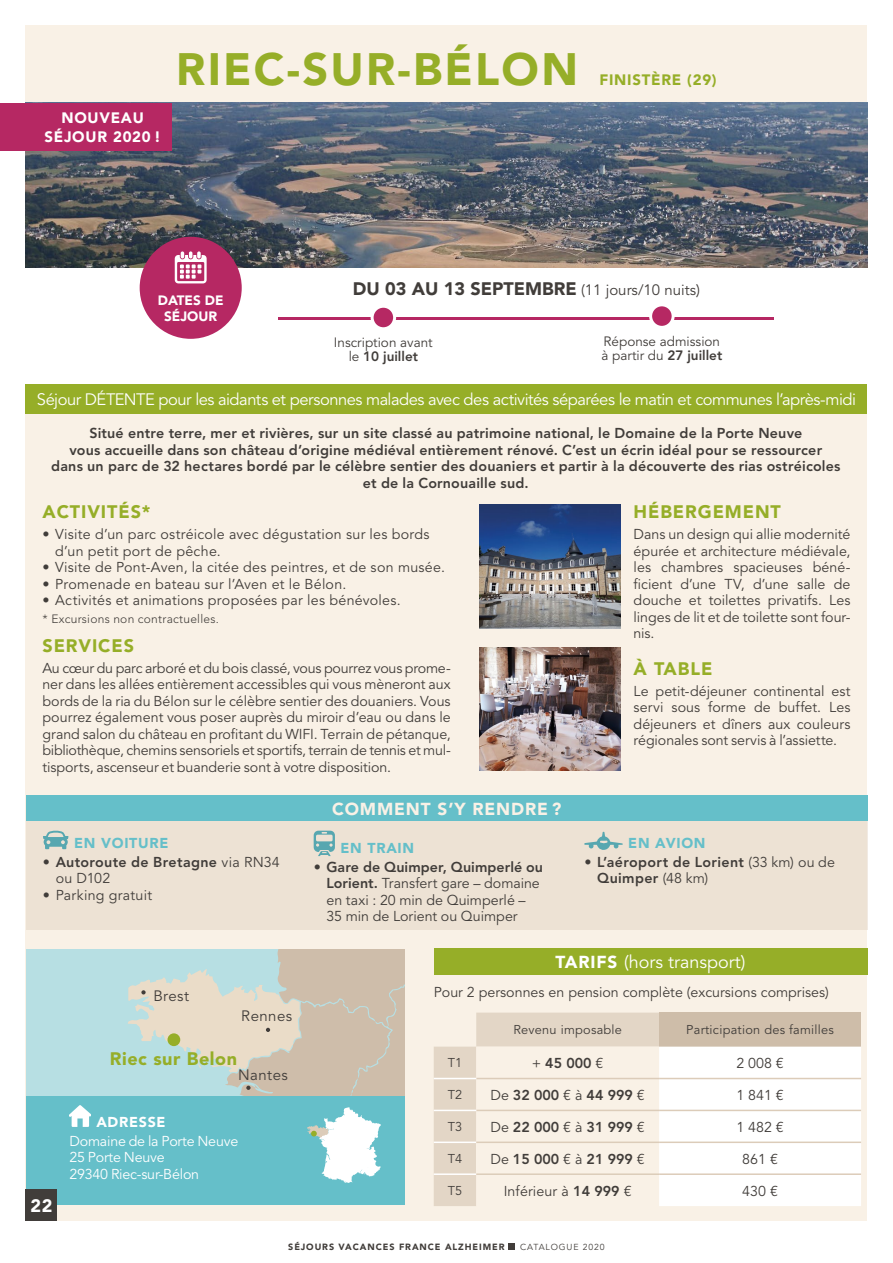
<style>
.page{position:relative;width:893px;height:1263px;background:#fff}
.page>*{position:absolute;margin:0;border:0;box-sizing:border-box;transform-origin:0 0}
.t1{font:900 45px "Avenir LT Std";letter-spacing:.05em;color:#96ae28}
.t2{font:900 18px "Avenir LT Std";letter-spacing:.05em;color:#96ae28}
.t3{font:900 18px "Avenir LT Std";color:#413d3a}
.t4{font:18px "Avenir LT Std";color:#fff}
.t5{font:900 18px "Avenir LT Std";letter-spacing:.03em;color:#96ae28}
.t6{font:900 18px "Avenir LT Std";letter-spacing:.03em;color:#413d3a}
.t7{font:900 18px "Avenir LT Std";color:#fff}
.t8{font:900 17.25px "Avenir LT Std";letter-spacing:.05em;color:#f9f1e6}
.t9{font:16.5px "Avenir LT Std";letter-spacing:-.03em;color:#fff}
.t10{font:900 15px/19.5px "Avenir LT Std";letter-spacing:.05em;color:#fff;text-align:center}
.t11{font:15px "Avenir LT Std";letter-spacing:.03em;color:#413d3a}
.t12{font:900 15px "Avenir LT Std";letter-spacing:.05em;color:#96ae28}
.t13{font:14.25px/16.5px "Avenir LT Std";letter-spacing:.005em;color:#413d3a;text-align:justify}
.t14{font:800 14.25px/16.5px "Avenir LT Std";letter-spacing:.015em;color:#413d3a}
.t15{font:14.25px/16.5px "Avenir LT Std";letter-spacing:-.015em;color:#fff}
.t16{font:900 14.25px "Avenir LT Std";letter-spacing:.05em;color:#65bfc9}
.t17{font:900 14.25px "Avenir LT Std";letter-spacing:.05em;color:#fff}
.t18{font:800 13.95px "Avenir LT Std";letter-spacing:.03em;color:#413d3a}
.t19{font:13.5px/13.5px "Avenir LT Std";color:#413d3a;text-align:center}
.t20{font:900 13.5px/16.5px "Avenir LT Std";color:#fff;text-align:center}
.t21{font:12.75px "Avenir LT Std";letter-spacing:.02em;color:#413d3a}
.t22{font:300 12px "Avenir LT Std";letter-spacing:.02em;color:#413d3a}
.t23{font:900 9px "Avenir LT Std";letter-spacing:.1em;color:#413d3a}
.t24{font:8.7px "Avenir LT Std";letter-spacing:.1em;color:#413d3a}
.s1{font-weight:400;font-size:15px}
.s2{font-weight:800}
.s3{font-weight:400}
.s4{font-weight:900;font-size:17.25px}
</style>
<div class="page">
<div style="left:26px;top:26px;width:841px;height:1195px;background:#f9f1e6"></div>
<svg style="left:509px;top:1244px;width:6px;height:6px"></svg>
<img style="left:26px;top:103px;width:841px;height:165px">
<div style="left:17px;top:268px;width:851px;height:116px;background:#fff"></div>
<hr style="left:279px;top:317px;width:495px;height:2px;background:#b62863">
<div style="left:372px;top:306px;width:23px;height:23px;background:#b62863;border-radius:50%"></div>
<div style="left:371px;top:305px;width:25px;height:25px;border:3px solid #fff;border-radius:50%"></div>
<div style="left:651px;top:305px;width:22px;height:22px;background:#b62863;border-radius:50%"></div>
<div style="left:649px;top:303px;width:26px;height:26px;border:3px solid #fff;border-radius:50%"></div>
<div style="left:140px;top:237px;width:102px;height:102px;background:#b62863;border-radius:50%"></div>
<svg style="left:175px;top:251px;width:32px;height:32px"></svg>
<div style="left:26px;top:384px;width:841px;height:29px;background:#96ae28"></div>
<div style="left:0;top:103px;width:171px;height:48px;background:#b62863"></div>
<div style="left:26px;top:795px;width:842px;height:135px;background:#ede2d4"></div>
<svg style="left:43px;top:831px;width:25px;height:18px"></svg>
<svg style="left:314px;top:831px;width:21px;height:25px"></svg>
<svg style="left:584px;top:832px;width:39px;height:18px"></svg>
<div style="left:26px;top:795px;width:842px;height:26px;background:#65bfc9"></div>
<svg style="left:434px;top:1012px;width:427px;height:194px"></svg>
<div style="left:476px;top:1142px;width:183px;height:32px;background:#f9f1e6"></div>
<hr style="left:476px;top:1078px;width:183px;height:1px;background:#dcccb9">
<hr style="left:659px;top:1078px;width:202px;height:1px;background:#dcccb9">
<hr style="left:476px;top:1110px;width:183px;height:1px;background:#dcccb9">
<hr style="left:659px;top:1110px;width:202px;height:1px;background:#dcccb9">
<hr style="left:659px;top:1141px;width:202px;height:2px;background:#dcccb9">
<hr style="left:659px;top:1173px;width:202px;height:2px;background:#dcccb9">
<hr style="left:434px;top:1078px;width:42px;height:1px;background:#fff">
<hr style="left:434px;top:1110px;width:42px;height:1px;background:#fff">
<hr style="left:434px;top:1141px;width:42px;height:2px;background:#fff">
<hr style="left:434px;top:1173px;width:42px;height:2px;background:#fff">
<hr style="left:476px;top:1141px;width:183px;height:2px;background:#dcccb9">
<hr style="left:476px;top:1173px;width:183px;height:2px;background:#dcccb9">
<div style="left:434px;top:948px;width:433px;height:26px;background:#96ae28"></div>
<div style="left:26px;top:949px;width:379px;height:246px;background:#b7dfe3"></div>
<div style="left:26px;top:1096px;width:379px;height:108px;background:#65bfc9"></div>
<svg style="left:69px;top:1105px;width:22px;height:22px"></svg>
<div style="left:26px;top:1189px;width:31px;height:32px;background:#413d3a"></div>
<svg style="left:128px;top:949px;width:277px;height:234px"></svg>
<img style="left:480px;top:505px;width:141px;height:123px">
<img style="left:480px;top:648px;width:141px;height:123px">
<p class="t10" style="left:44px;top:108px;width:118px">NOUVEAU<br>SÉJOUR 2020 !</p>
<h1 class="t1" style="left:176px;top:42px;width:403px">RIEC-SUR-BÉLON</h1>
<p class="t12" style="left:599px;top:71px;width:119px">FINISTÈRE (29)</p>
<p class="t20" style="left:158px;top:292px;width:67px">DATES DE<br>SÉJOUR</p>
<p class="t3" style="left:353px;top:277px;width:349px">DU 03 AU 13 SEPTEMBRE <span class="s1">(11 jours/10 nuits)</span></p>
<p class="t19" style="left:334px;top:336px;width:100px">Inscription avant le <span class="s2">10 juillet</span></p>
<p class="t19" style="left:601px;top:335px;width:122px;text-align:left">Réponse admission à partir du <span class="s2">27 juillet</span></p>
<p class="t9" style="left:37px;top:390px;width:821px">Séjour DÉTENTE pour les aidants et personnes malades avec des activités séparées le matin et communes l’après-midi</p>
<p class="t14" style="left:51px;top:425px;width:791px;text-align:center">Situé entre terre, mer et rivières, sur un site classé au patrimoine national, le Domaine de la Porte Neuve<br>vous accueille dans son château d’origine médiéval entièrement rénové. C’est un écrin idéal pour se ressourcer<br>dans un parc de 32 hectares bordé par le célèbre sentier des douaniers et partir à la découverte des rias ostréicoles et de la Cornouaille sud.</p>
<p class="t2" style="left:42px;top:501px;width:110px">ACTIVITÉS*</p>
<p class="t13" style="left:55px;top:526px;width:376px;text-indent:-13px">• Visite d’un parc ostréicole avec dégustation sur les bords d’un petit port de pêche.</p>
<p class="t13" style="left:42px;top:559px;width:404px">• Visite de Pont-Aven, la citée des peintres, et de son musée.</p>
<p class="t13" style="left:42px;top:576px;width:305px">• Promenade en bateau sur l’Aven et le Bélon.</p>
<p class="t13" style="left:42px;top:592px;width:360px">• Activités et animations proposées par les bénévoles.</p>
<p class="t22" style="left:42px;top:611px;width:178px">* Excursions non contractuelles.</p>
<p class="t2" style="left:42px;top:635px;width:93px">SERVICES</p>
<p class="t13" style="left:42px;top:660px;width:410px">Au cœur du parc arboré et du bois classé, vous pourrez vous prome&shy;ner dans les allées entièrement accessibles qui vous mèneront aux bords de la ria du Bélon sur le célèbre sentier des douaniers. Vous pourrez également vous poser auprès du miroir d’eau ou dans le grand salon du château en profitant du WIFI. Terrain de pétanque, bibliothèque, chemins sensoriels et sportifs, terrain de tennis et mul&shy;tisports, ascenseur et buanderie sont à votre disposition.</p>
<p class="t2" style="left:634px;top:501px;width:149px">HÉBERGEMENT</p>
<p class="t13" style="left:634px;top:526px;width:218px">Dans un design qui allie modernité épurée et architecture médiévale, les chambres spacieuses béné&shy;ficient d’une TV, d’une salle de douche et toilettes privatifs. Les linges de lit et de toilette sont four&shy;nis.</p>
<p class="t2" style="left:634px;top:658px;width:80px">À TABLE</p>
<p class="t13" style="left:634px;top:683px;width:218px">Le petit-déjeuner continental est servi sous forme de buffet. Les déjeuners et dîners aux couleurs régionales sont servis à l’assiette.</p>
<p class="t16" style="left:74px;top:834px;width:96px">EN VOITURE</p>
<p class="t14" style="left:56px;top:854px;width:226px;text-indent:-13px"><span class="s3">•</span> Autoroute de Bretagne <span class="s3">via RN34 ou D102</span></p>
<p class="t13" style="left:43px;top:887px;width:111px">• Parking gratuit</p>
<p class="t11" style="left:153px;top:987px;width:37px">Brest</p>
<p class="t11" style="left:241px;top:1007px;width:52px">Rennes</p>
<p class="t5" style="left:110px;top:1048px;width:129px">Riec sur Belon</p>
<p class="t11" style="left:238px;top:1066px;width:51px">Nantes</p>
<p class="t7" style="left:31px;top:1195px;width:23px">22</p>
<p class="t17" style="left:96px;top:1113px;width:71px">ADRESSE</p>
<p class="t15" style="left:69px;top:1133px;width:170px">Domaine de la Porte Neuve<br>25 Porte Neuve<br>29340 Riec-sur-Bélon</p>
<p class="t8" style="left:332px;top:798px;width:231px">COMMENT S’Y RENDRE ?</p>
<p class="t16" style="left:341px;top:839px;width:75px">EN TRAIN</p>
<p class="t13" style="left:326px;top:859px;width:218px;text-align:left;text-indent:-13px">• <span class="s2">Gare de Quimper, Quimperlé ou<br>Lorient.</span> Transfert gare – domaine en taxi : 20 min de Quimperlé –<br>35 min de Lorient ou Quimper</p>
<p class="t18" style="left:432px;top:893px;width:51px">Amiens</p>
<p class="t16" style="left:628px;top:834px;width:79px">EN AVION</p>
<p class="t14" style="left:597px;top:853px;width:239px;text-indent:-13px"><span class="s3">•</span> L’aéroport de Lorient <span class="s3">(33 km) ou de<br></span>Quimper <span class="s3">(48 km)</span></p>
<p class="t4" style="left:556px;top:951px;width:191px"><span class="s4">TARIFS</span> (hors transport)</p>
<p class="t13" style="left:434px;top:984px;width:397px">Pour 2 personnes en pension complète (excursions comprises)</p>
<p class="t6" style="left:607px;top:1013px;width:121px">Ramonchamp</p>
<p class="t21" style="left:513px;top:1023px;width:110px">Revenu imposable</p>
<p class="t21" style="left:686px;top:1023px;width:149px">Participation des familles</p>
<p class="t21" style="left:448px;top:1056px;width:16px">T1</p>
<p class="t14" style="left:532px;top:1055px;width:73px"><span class="s3">+</span> 45 000 <span class="s3">€</span></p>
<p class="t13" style="left:736px;top:1055px;width:49px">2 008 €</p>
<p class="t21" style="left:448px;top:1087px;width:16px">T2</p>
<p class="t14" style="left:490px;top:1087px;width:156px"><span class="s3">De</span> 32 000 <span class="s3">€ à</span> 44 999 <span class="s3">€</span></p>
<p class="t13" style="left:736px;top:1087px;width:49px">1 841 €</p>
<p class="t21" style="left:448px;top:1119px;width:16px">T3</p>
<p class="t14" style="left:490px;top:1118px;width:156px"><span class="s3">De</span> 22 000 <span class="s3">€ à</span> 31 999 <span class="s3">€</span></p>
<p class="t13" style="left:736px;top:1119px;width:49px">1 482 €</p>
<p class="t21" style="left:448px;top:1151px;width:16px">T4</p>
<p class="t14" style="left:490px;top:1150px;width:156px"><span class="s3">De</span> 15 000 <span class="s3">€ à</span> 21 999 <span class="s3">€</span></p>
<p class="t13" style="left:742px;top:1151px;width:37px">861 €</p>
<p class="t21" style="left:448px;top:1183px;width:16px">T5</p>
<p class="t13" style="left:504px;top:1183px;width:130px">Inférieur à <span class="s2">14 999</span> €</p>
<p class="t13" style="left:742px;top:1183px;width:37px">430 €</p>
<p class="t18" style="left:613px;top:1079px;width:66px">Besançon</p>
<p class="t18" style="left:583px;top:1176px;width:33px">Lyon</p>
<p class="t23" style="left:288px;top:1242px;width:218px">SÉJOURS VACANCES FRANCE ALZHEIMER</p>
<p class="t24" style="left:520px;top:1242px;width:86px">CATALOGUE 2020</p>
</div>
